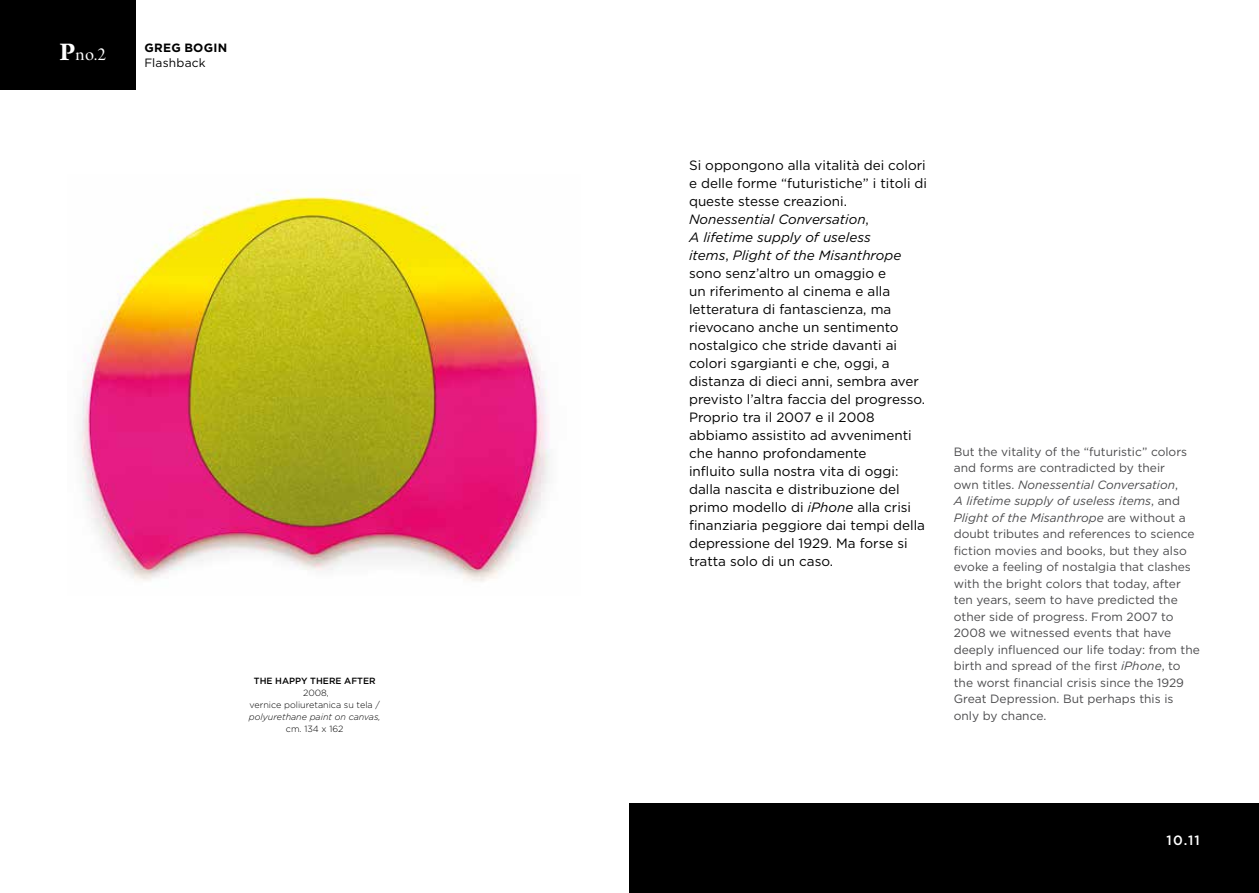
<style>
.page{position:relative;width:1259px;height:893px;background:#fff}
.page>*{position:absolute;margin:0;border:0;box-sizing:border-box;transform-origin:0 0}
.t1{font:700 27px "Arno Pro";color:#fff}
.t2{font:19.5px "Arno Pro Display";color:#fff}
.t3{font:13.5px/18px "Gotham HTF";color:#000}
.t4{font:500 13.5px "Gotham HTF";color:#fff}
.t5{font:12px/16.5px "Gotham HTF";color:#4b4b4d}
.t6{font:700 12px "Gotham HTF";letter-spacing:.025em;color:#000}
.t7{font:12px "Gotham HTF";letter-spacing:.015em;color:#000}
.t8{font:300 9px/12px "Gotham HTF";color:#000;text-align:center}
.t9{font:italic 300 9px "Gotham HTF";color:#000}
.t10{font:500 9px "Gotham HTF";color:#000}
.s1{font-style:italic}
</style>
<div class="page">
<div style="left:629px;top:803px;width:630px;height:90px;background:#000"></div>
<img style="left:79px;top:190px;width:471px;height:392px">
<div style="left:0;top:0;width:136px;height:90px;background:#000"></div>
<h1 class="t1" style="left:60px;top:36px;width:18px">P</h1>
<h2 class="t2" style="left:76px;top:43px;width:32px">no.2</h2>
<p class="t6" style="left:144px;top:41px;width:84px">GREG BOGIN</p>
<p class="t7" style="left:144px;top:56px;width:63px">Flashback</p>
<p class="t10" style="left:254px;top:675px;width:123px">THE HAPPY THERE AFTER</p>
<p class="t8" style="left:249px;top:686px;width:132px">2008,<br>vernice poliuretanica su tela /</p>
<p class="t9" style="left:249px;top:711px;width:133px">polyurethane paint on canvas,</p>
<p class="t8" style="left:286px;top:722px;width:59px">cm. 134 x 162</p>
<p class="t3" style="left:689px;top:156px;width:239px">Si oppongono alla vitalità dei colori e delle forme “futuristiche” i titoli di queste stesse creazioni.<br><span class="s1">Nonessential Conversation</span>,<br><span class="s1">A lifetime supply of useless<br>items</span>, <span class="s1">Plight of the Misanthrope </span>sono senz’altro un omaggio e<br>un riferimento al cinema e alla letteratura di fantascienza, ma rievocano anche un sentimento nostalgico che stride davanti ai colori sgargianti e che, oggi, a distanza di dieci anni, sembra aver previsto l’altra faccia del progresso.<br>Proprio tra il 2007 e il 2008 abbiamo assistito ad avvenimenti che hanno profondamente<br>influito sulla nostra vita di oggi: dalla nascita e distribuzione del primo modello di <span class="s1">iPhone</span> alla crisi finanziaria peggiore dai tempi della depressione del 1929. Ma forse si tratta solo di un caso.</p>
<p class="t5" style="left:953px;top:443px;width:248px">But the vitality of the “futuristic” colors and forms are contradicted by their<br>own titles. <span class="s1">Nonessential Conversation</span>,<br><span class="s1">A lifetime supply of useless items</span>, and <span class="s1">Plight of the Misanthrope</span> are without a doubt tributes and references to science fiction movies and books, but they also evoke a feeling of nostalgia that clashes with the bright colors that today, after ten years, seem to have predicted the other side of progress. From 2007 to 2008 we witnessed events that have deeply influenced our life today: from the birth and spread of the first <span class="s1">iPhone</span>, to the worst financial crisis since the 1929<br>Great Depression. But perhaps this is only by chance.</p>
<p class="t4" style="left:1166px;top:832px;width:35px">10.11</p>
</div>
